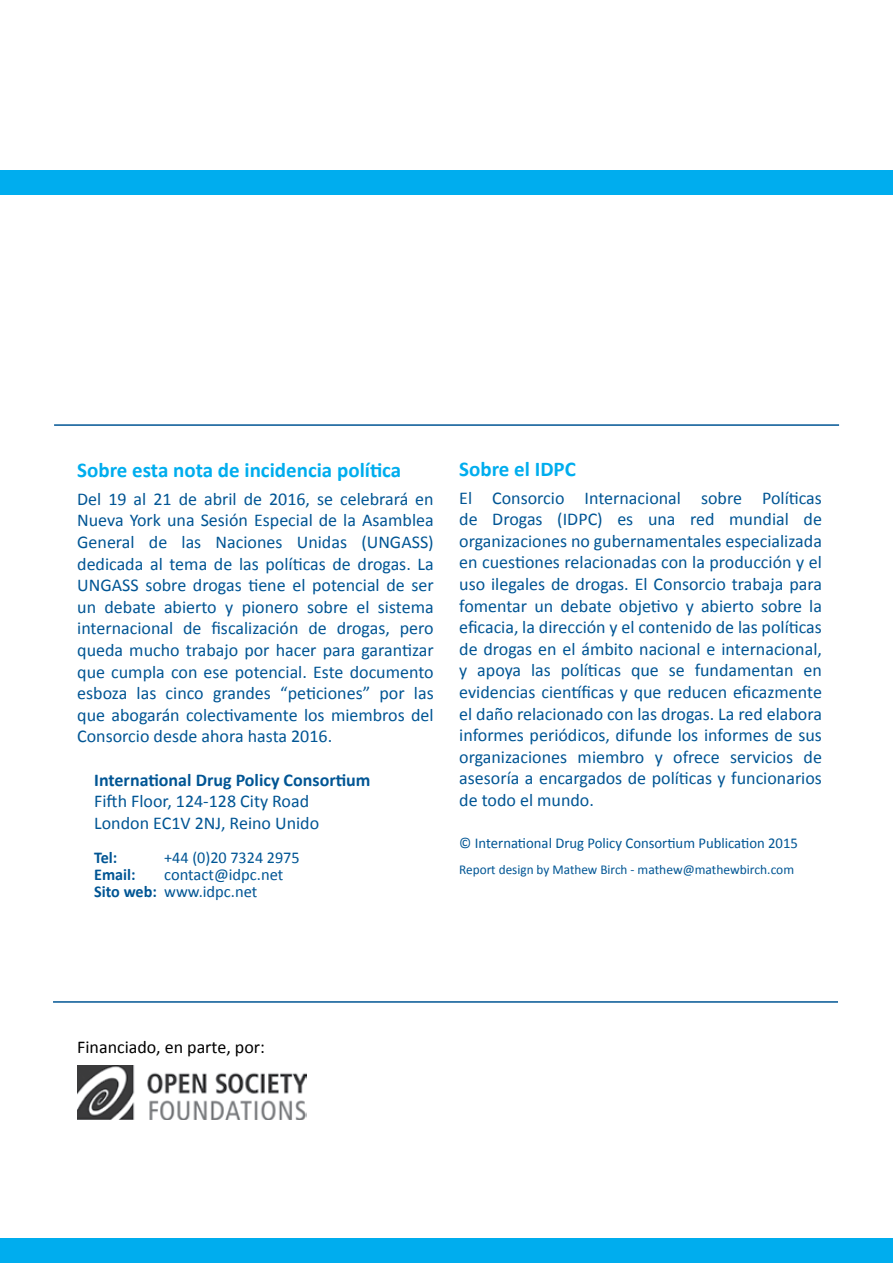
<style>
.page{position:relative;width:893px;height:1263px;background:#fff}
.page>*{position:absolute;margin:0;border:0;box-sizing:border-box;transform-origin:0 0}
.t1{font:700 21px "Calibri";color:#00adee}
.t2{font:18px/21.6px "Calibri";color:#005594;text-align:justify}
.t3{font:700 18px "Calibri";color:#005594}
.t4{font:18px "Calibri";color:#000}
.t5{font:16.5px/17.1px "Calibri";color:#005594}
.t6{font:700 16.5px "Calibri";color:#005594}
.t7{font:15px "Calibri";color:#005594}
.t8{font:13.5px "Calibri";color:#005594}
.s1{font-weight:700}
</style>
<div class="page">
<div style="left:0;top:1238px;width:893px;height:25px;background:#00adee"></div>
<div style="left:0;top:170px;width:893px;height:24px;background:#00adee"></div>
<hr style="left:54px;top:424px;width:785px;height:2px;background:#005594">
<hr style="left:53px;top:1001px;width:785px;height:2px;background:#005594">
<img style="left:77px;top:1065px;width:229px;height:54px">
<p class="t1" style="left:77px;top:457px;width:326px">Sobre esta nota de incidencia política</p>
<p class="t2" style="left:77px;top:488px;width:358px">Del 19 al 21 de abril de 2016, se celebrará en Nueva York una Sesión Especial de la Asamblea General de las Naciones Unidas (UNGASS) dedicada al tema de las políticas de drogas. La UNGASS sobre drogas tiene el potencial de ser un debate abierto y pionero sobre el sistema internacional de fiscalización de drogas, pero queda mucho trabajo por hacer para garantizar que cumpla con ese potencial. Este documento esboza las cinco grandes “peticiones” por las que abogarán colectivamente los miembros del Consorcio desde ahora hasta 2016.</p>
<p class="t3" style="left:94px;top:768px;width:278px">International Drug Policy Consortium</p>
<p class="t2" style="left:94px;top:790px;width:226px">Fifth Floor, 124-128 City Road<br>London EC1V 2NJ, Reino Unido</p>
<p class="t6" style="left:94px;top:847px;width:25px">Tel:</p>
<p class="t5" style="left:164px;top:849px;width:137px">+44 (0)20 7324 2975</p>
<p class="t6" style="left:94px;top:864px;width:43px">Email:</p>
<p class="t5" style="left:94px;top:866px;width:191px;text-indent:70px">contact@idpc.net<br><span class="s1">Sito web:</span> www.idpc.net</p>
<p class="t1" style="left:459px;top:455px;width:118px">Sobre el IDPC</p>
<p class="t2" style="left:459px;top:487px;width:364px">El Consorcio Internacional sobre Políticas de Drogas (IDPC) es una red mundial de organizaciones no gubernamentales especializada en cuestiones relacionadas con la producción y el uso ilegales de drogas. El Consorcio trabaja para fomentar un debate objetivo y abierto sobre la eficacia, la dirección y el contenido de las políticas de drogas en el ámbito nacional e internacional, y apoya las políticas que se fundamentan en evidencias científicas y que reducen eficazmente el daño relacionado con las drogas. La red elabora informes periódicos, difunde los informes de sus organizaciones miembro y ofrece servicios de asesoría a encargados de políticas y funcionarios de todo el mundo.</p>
<p class="t7" style="left:459px;top:834px;width:340px">© International Drug Policy Consortium Publication 2015</p>
<p class="t8" style="left:459px;top:861px;width:336px">Report design by Mathew Birch - mathew@mathewbirch.com</p>
<p class="t4" style="left:77px;top:1036px;width:189px">Financiado, en parte, por:</p>
</div>
